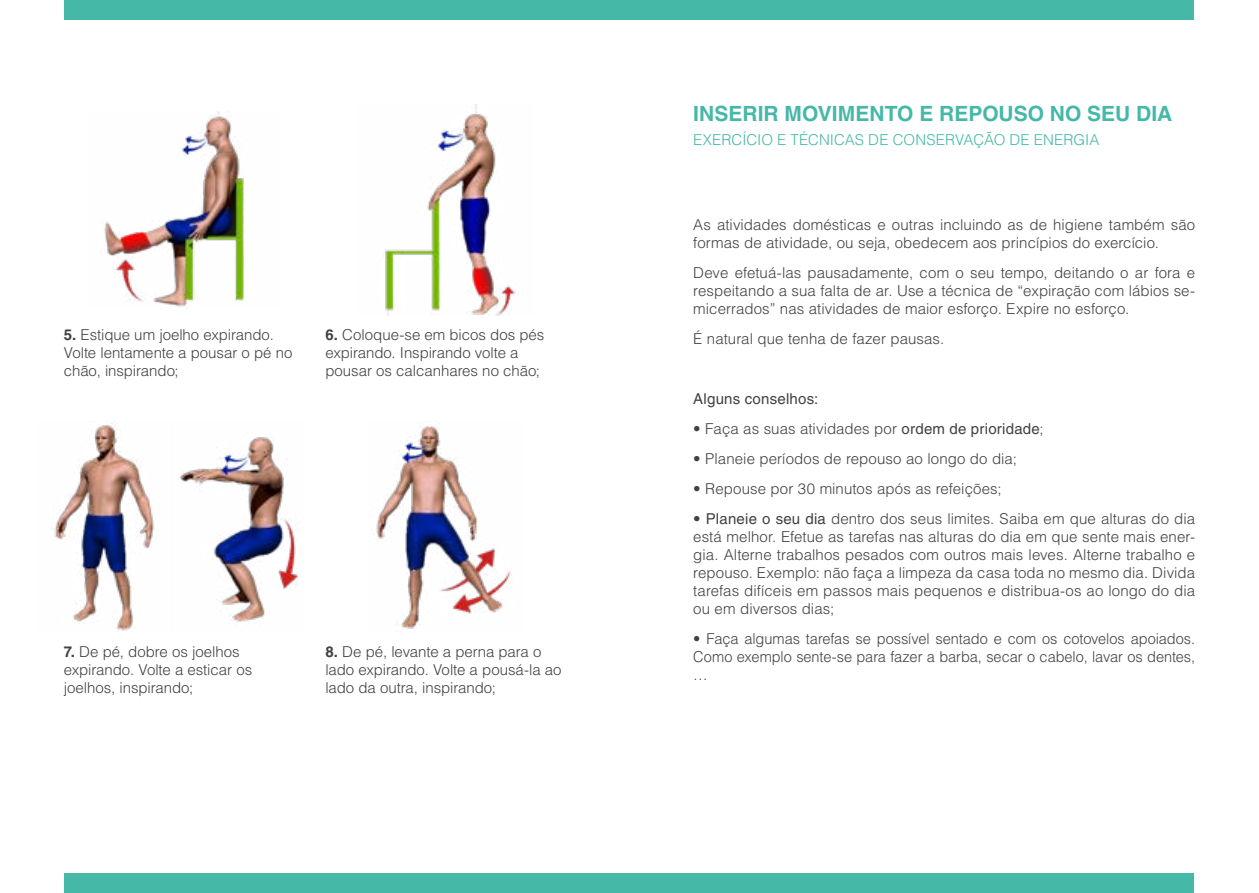
<style>
.page{position:relative;width:1259px;height:893px;background:#fff}
.page>*{position:absolute;margin:0;border:0;box-sizing:border-box;transform-origin:0 0}
.t1{font:700 21px "Helvetica LT Std";color:#45b8a8}
.t2{font:300 15px/18px "Helvetica LT Std";color:#414042}
.t3{font:300 15px "Helvetica LT Std";color:#45b8a8}
.t4{font:15px "Helvetica LT Std";letter-spacing:.015em;color:#414042}
.s1{font-weight:700}
.s2{font-weight:400}
</style>
<div class="page">
<div style="left:65px;top:873px;width:1129px;height:20px;background:#45b8a8"></div>
<div style="left:65px;top:0;width:1129px;height:20px;background:#45b8a8"></div>
<img style="left:104px;top:112px;width:140px;height:197px">
<img style="left:179px;top:437px;width:120px;height:185px">
<img style="left:385px;top:105px;width:131px;height:211px">
<img style="left:376px;top:421px;width:136px;height:208px">
<img style="left:53px;top:421px;width:101px;height:210px">
<p class="t2" style="left:64px;top:326px;width:230px"><span class="s1">5.</span> Estique um joelho expirando.<br>Volte lentamente a pousar o pé no chão, inspirando;</p>
<p class="t2" style="left:325px;top:326px;width:220px"><span class="s1">6.</span> Coloque-se em bicos dos pés expirando. Inspirando volte a pousar os calcanhares no chão;</p>
<p class="t2" style="left:64px;top:643px;width:190px"><span class="s1">7.</span> De pé, dobre os joelhos expirando. Volte a esticar os joelhos, inspirando;</p>
<p class="t2" style="left:325px;top:643px;width:238px"><span class="s1">8.</span> De pé, levante a perna para o lado expirando. Volte a pousá-la ao lado da outra, inspirando;</p>
<h1 class="t1" style="left:693px;top:101px;width:480px">INSERIR MOVIMENTO E REPOUSO NO SEU DIA</h1>
<p class="t3" style="left:693px;top:131px;width:407px">EXERCÍCIO E TÉCNICAS DE CONSERVAÇÃO DE ENERGIA</p>
<p class="t2" style="left:693px;top:215px;width:503px">As atividades domésticas e outras incluindo as de higiene também são formas de atividade, ou seja, obedecem aos princípios do exercício.</p>
<p class="t2" style="left:693px;top:263px;width:503px;text-align:justify">Deve efetuá-las pausadamente, com o seu tempo, deitando o ar fora e respeitando a sua falta de ar. Use a técnica de “expiração com lábios se&shy;micerrados” nas atividades de maior esforço. Expire no esforço.</p>
<p class="t2" style="left:693px;top:329px;width:252px">É natural que tenha de fazer pausas.</p>
<p class="t4" style="left:693px;top:390px;width:126px">Alguns conselhos:</p>
<p class="t2" style="left:693px;top:419px;width:352px">• Faça as suas atividades por <span class="s2">ordem de prioridade</span>;</p>
<p class="t2" style="left:693px;top:449px;width:325px">• Planeie períodos de repouso ao longo do dia;</p>
<p class="t2" style="left:693px;top:479px;width:310px">• Repouse por 30 minutos após as refeições;</p>
<p class="t2" style="left:693px;top:509px;width:503px;text-align:justify">• <span class="s2">Planeie o seu dia</span> dentro dos seus limites. Saiba em que alturas do dia está melhor. Efetue as tarefas nas alturas do dia em que sente mais ener&shy;gia. Alterne trabalhos pesados com outros mais leves. Alterne trabalho e repouso. Exemplo: não faça a limpeza da casa toda no mesmo dia. Divida tarefas difíceis em passos mais pequenos e distribua-os ao longo do dia ou em diversos dias;</p>
<p class="t2" style="left:693px;top:629px;width:503px;text-align:justify">• Faça algumas tarefas se possível sentado e com os cotovelos apoiados.<br>Como exemplo sente-se para fazer a barba, secar o cabelo, lavar os dentes, …</p>
</div>
